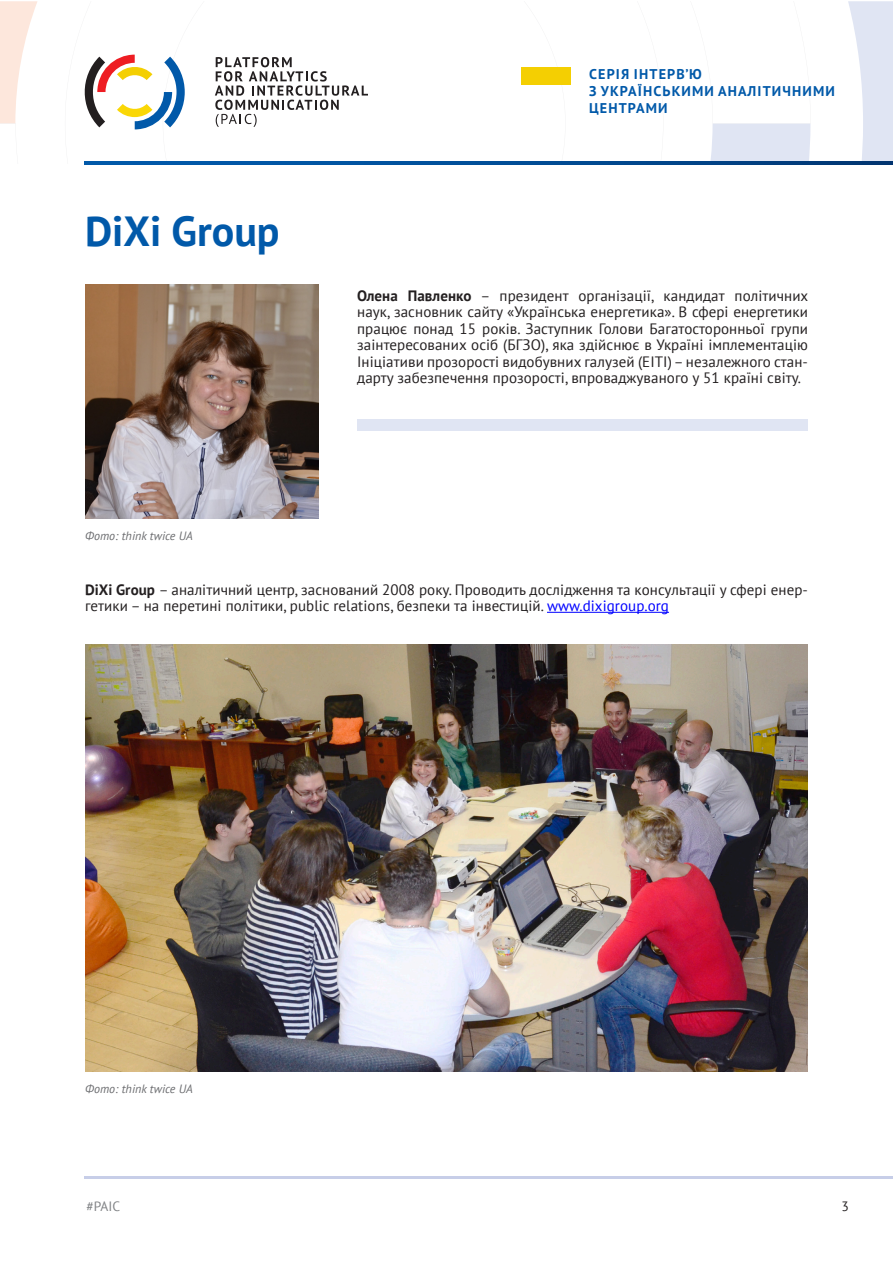
<style>
.page{position:relative;width:893px;height:1263px;background:#fff}
.page>*{position:absolute;margin:0;border:0;box-sizing:border-box;transform-origin:0 0}
.title_1{font:700 42px "PT Sans";color:#0159a9}
.text_new{font:15px/16.5px "PT Sans";letter-spacing:.005em;color:#231f20;text-align:justify}
.t1{font:700 14.1px/17px "PT Sans";letter-spacing:.08em;color:#0159a9}
.t2{font:13.5px "PT Sans";color:#808285}
.t3{font:13.5px "PT Sans";color:#231f20}
.text_new-2{font:italic 12px "PT Sans";letter-spacing:.005em;color:#6c6d70}
.s1{font-weight:700}
.s2{color:#00f}
</style>
<div class="page">
<svg style="left:810px;top:1px;width:83px;height:161px"></svg>
<svg style="left:0;top:1px;width:37px;height:122px"></svg>
<svg style="left:364px;top:124px;width:446px;height:38px"></svg>
<svg style="left:713px;top:1px;width:98px;height:123px"></svg>
<svg style="left:506px;top:67px;width:157px;height:95px"></svg>
<div style="left:521px;top:68px;width:49px;height:17px;background:#f4cf02"></div>
<hr style="left:85px;top:1176px;width:808px;height:3px;background:#c7cee8">
<svg style="left:84px;top:55px;width:101px;height:74px"></svg>
<svg style="left:215px;top:57px;width:153px;height:70px"></svg>
<svg style="left:85px;top:162px;width:808px;height:3px"></svg>
<hr style="left:547px;top:612px;width:122px;height:1px;background:#00f">
<img style="left:85px;top:285px;width:234px;height:234px">
<img style="left:85px;top:644px;width:723px;height:427px">
<div style="left:357px;top:419px;width:451px;height:11px;background:#e0e5f3"></div>
<p class="title_1" style="left:85px;top:203px;width:196px">DiXi Group</p>
<p class="text_new-2" style="left:85px;top:528px;width:109px">Фото: think twice UA</p>
<p class="t1" style="left:589px;top:65px;width:247px">СЕРІЯ ІНТЕРВ’Ю<br>З УКРАЇНСЬКИМИ АНАЛІТИЧНИМИ<br>ЦЕНТРАМИ</p>
<p class="text_new" style="left:357px;top:287px;width:453px"><span class="s1">Олена Павленко</span> – президент організації, кандидат політичних наук, засновник сайту «Українська енергетика». В сфері енергетики працює понад 15 років. Заступник Голови Багатосторонньої групи заінтересованих осіб (БГЗО), яка здійснює в Україні імплементацію Ініціативи прозорості видобувних галузей (EITI) – незалежного стан&shy;дарту забезпечення прозорості, впроваджуваного у 51 країні світу.</p>
<p class="text_new" style="left:85px;top:581px;width:724px"><span class="s1">DiXi Group</span> – аналітичний центр, заснований 2008 року. Проводить дослідження та консультації у сфері енер&shy;гетики – на перетині політики, public relations, безпеки та інвестицій. <span class="s2">www.dixigroup.org</span></p>
<p class="text_new-2" style="left:85px;top:1081px;width:109px">Фото: think twice UA</p>
<p class="t2" style="left:86px;top:1198px;width:35px">#PAIC</p>
<p class="t3" style="left:841px;top:1198px;width:9px">3</p>
</div>
